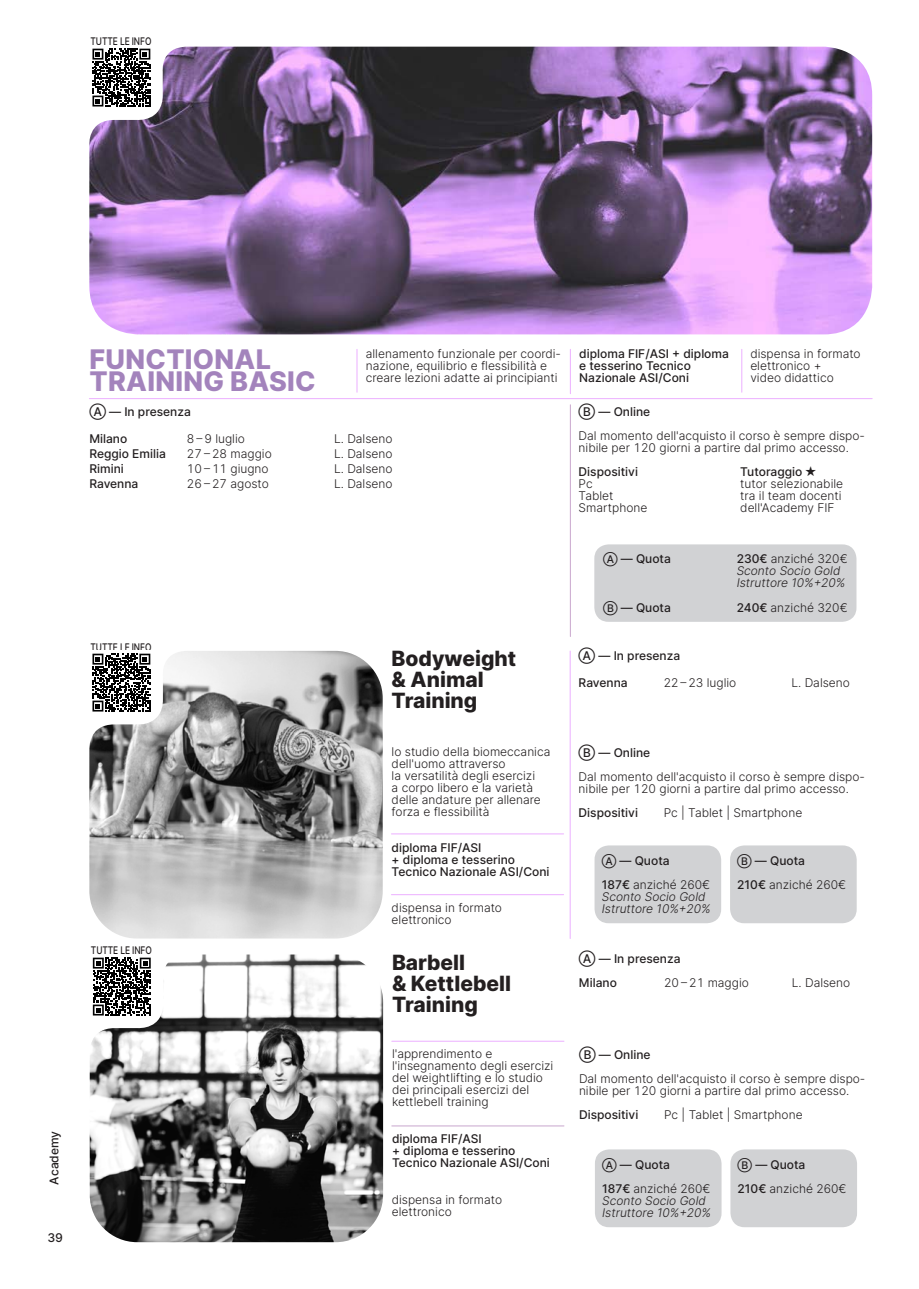
<style>
.page{position:relative;width:919px;height:1289px;background:#fff}
.page>*{position:absolute;margin:0;border:0;box-sizing:border-box;transform-origin:0 0}
.t1{font:800 27px/22.5px "Inter";letter-spacing:.01em;color:#a383bc}
.t2{font:800 21px/21px "Inter";color:#231f20}
.t3{font:300 12px/12px "Inter";color:#231f20}
.t4{font:500 12px/12px "Inter";color:#231f20}
.t5{font:italic 300 12px/12px "Inter";color:#231f20}
.t6{font:500 10.5px "Inter";letter-spacing:-.01em;color:#231f20;scale:.8 1}
.s1{font-size:10.5px}
.s2{font-weight:500;font-style:normal}
.s3{font-style:normal}
.s4{font-weight:500}
.s5{font-weight:500;font-size:10.5px}
</style>
<div class="page">
<div style="left:594px;top:845px;width:127px;height:78px;background:#d1d2d4;border-radius:14px"></div>
<div style="left:730px;top:845px;width:126px;height:78px;background:#d1d2d4;border-radius:14px"></div>
<div style="left:595px;top:1149px;width:126px;height:78px;background:#d1d2d4;border-radius:14px"></div>
<div style="left:730px;top:1149px;width:127px;height:78px;background:#d1d2d4;border-radius:14px"></div>
<hr style="left:391px;top:833px;width:172px;height:1px;background:#ecafff">
<hr style="left:391px;top:894px;width:172px;height:1px;background:#ecafff">
<hr style="left:569px;top:651px;width:1px;height:287px;background:#ecafff">
<hr style="left:392px;top:1040px;width:172px;height:1px;background:#ecafff">
<hr style="left:392px;top:1125px;width:172px;height:1px;background:#c9a6cd">
<div style="left:594px;top:544px;width:262px;height:78px;background:#d1d2d4;border-radius:14px"></div>
<hr style="left:570px;top:405px;width:1px;height:231px;background:#c9a6cd">
<hr style="left:89px;top:398px;width:783px;height:1px;background:#ecafff">
<hr style="left:356px;top:349px;width:1px;height:43px;background:#ecafff">
<hr style="left:570px;top:349px;width:1px;height:45px;background:#ecafff">
<hr style="left:741px;top:349px;width:1px;height:43px;background:#ecafff">
<img style="left:89px;top:47px;width:783px;height:288px">
<img style="left:89px;top:651px;width:293px;height:287px">
<img style="left:89px;top:954px;width:294px;height:288px">
<p class="t6" style="left:91px;top:34px;width:78px">TUTTE LE INFO</p>
<p class="t4" style="left:48px;top:1184px;width:55px;rotate:-90deg">Academy</p>
<p class="t4" style="left:47px;top:1231px;width:17px">39</p>
<h1 class="t1" style="left:89px;top:347px;width:228px">FUNCTIONAL<br>TRAINING BASIC</h1>
<p class="t3" style="left:366px;top:347px;width:197px">allenamento funzionale per coordi&shy;nazione, equilibrio e flessibilità e creare lezioni adatte ai principianti</p>
<p class="t4" style="left:89px;top:405px;width:103px">Ⓐ — In presenza</p>
<p class="t4" style="left:89px;top:432px;width:39px">Milano</p>
<p class="t3" style="left:187px;top:432px;width:59px">8 – 9 luglio</p>
<p class="t3" style="left:334px;top:432px;width:60px">L. Dalseno</p>
<p class="t4" style="left:89px;top:447px;width:78px">Reggio Emilia</p>
<p class="t3" style="left:187px;top:447px;width:86px">27 – 28 maggio</p>
<p class="t3" style="left:334px;top:447px;width:60px">L. Dalseno</p>
<p class="t4" style="left:89px;top:462px;width:36px">Rimini</p>
<p class="t3" style="left:187px;top:462px;width:83px">10 – 11 giugno</p>
<p class="t3" style="left:334px;top:462px;width:60px">L. Dalseno</p>
<p class="t4" style="left:89px;top:477px;width:51px">Ravenna</p>
<p class="t3" style="left:187px;top:477px;width:84px">26 – 27 agosto</p>
<p class="t3" style="left:334px;top:477px;width:60px">L. Dalseno</p>
<p class="t6" style="left:91px;top:639px;width:78px">TUTTE LE INFO</p>
<p class="t6" style="left:91px;top:942px;width:78px">TUTTE LE INFO</p>
<h2 class="t2" style="left:391px;top:647px;width:126px">Bodyweight &amp; Animal<br>Training</h2>
<p class="t3" style="left:391px;top:745px;width:160px">lo studio della biomeccanica dell'uomo attraverso<br>la versatilità degli esercizi<br>a corpo libero e la varietà delle andature per allenare forza e flessibilità</p>
<p class="t4" style="left:391px;top:841px;width:159px">diploma FIF/ASI<br>+ diploma e tesserino<br>Tecnico Nazionale ASI/Coni</p>
<p class="t3" style="left:391px;top:901px;width:112px">dispensa in formato elettronico</p>
<h2 class="t2" style="left:392px;top:951px;width:121px">Barbell<br>&amp; Kettlebell<br>Training</h2>
<p class="t3" style="left:392px;top:1047px;width:163px">l'apprendimento e l'insegnamento degli esercizi del weightlifting e lo studio dei principali esercizi del kettlebell training</p>
<p class="t4" style="left:392px;top:1132px;width:159px">diploma FIF/ASI<br>+ diploma e tesserino<br>Tecnico Nazionale ASI/Coni</p>
<p class="t3" style="left:392px;top:1193px;width:112px">dispensa in formato elettronico</p>
<p class="t4" style="left:579px;top:347px;width:151px">diploma FIF/ASI + diploma e tesserino Tecnico<br>Nazionale ASI/Coni</p>
<p class="t3" style="left:750px;top:347px;width:112px">dispensa in formato elettronico +<br>video didattico</p>
<p class="t4" style="left:578px;top:405px;width:73px">Ⓑ — Online</p>
<p class="t3" style="left:578px;top:429px;width:288px">Dal momento dell'acquisto il corso è sempre dispo&shy;nibile per 120 giorni a partire dal primo accesso.</p>
<p class="t4" style="left:578px;top:465px;width:61px">Dispositivi</p>
<p class="t4" style="left:740px;top:465px;width:78px">Tutoraggio ★</p>
<p class="t3" style="left:578px;top:477px;width:16px">Pc</p>
<p class="t3" style="left:740px;top:477px;width:104px">tutor selezionabile</p>
<p class="t3" style="left:578px;top:489px;width:36px">Tablet</p>
<p class="t3" style="left:740px;top:489px;width:103px">tra il team docenti</p>
<p class="t3" style="left:578px;top:501px;width:70px">Smartphone</p>
<p class="t3" style="left:740px;top:501px;width:96px">dell'Academy FIF</p>
<p class="t4" style="left:603px;top:553px;width:69px"><span class="s1">Ⓐ</span> — Quota</p>
<p class="t5" style="left:736px;top:553px;width:112px"><span class="s2">230€</span> <span class="s3">anziché 320€<br></span>Sconto Socio Gold<br>Istruttore 10%+20%</p>
<p class="t4" style="left:603px;top:601px;width:69px"><span class="s1">Ⓑ</span> — Quota</p>
<p class="t3" style="left:736px;top:601px;width:112px"><span class="s4">240€</span> anziché 320€</p>
<p class="t4" style="left:578px;top:649px;width:103px">Ⓐ — In presenza</p>
<p class="t4" style="left:578px;top:676px;width:51px">Ravenna</p>
<p class="t3" style="left:663px;top:676px;width:74px">22 – 23 luglio</p>
<p class="t3" style="left:791px;top:676px;width:60px">L. Dalseno</p>
<p class="t4" style="left:578px;top:746px;width:73px">Ⓑ — Online</p>
<p class="t3" style="left:578px;top:770px;width:288px">Dal momento dell'acquisto il corso è sempre dispo&shy;nibile per 120 giorni a partire dal primo accesso.</p>
<p class="t4" style="left:578px;top:806px;width:61px">Dispositivi</p>
<p class="t3" style="left:663px;top:806px;width:140px">Pc | Tablet | Smartphone</p>
<p class="t3" style="left:601px;top:848px;width:110px;line-height:24px"><span class="s5">Ⓐ</span> <span class="s4">— Quota<br>187€</span> anziché 260€</p>
<p class="t5" style="left:601px;top:890px;width:110px">Sconto Socio Gold<br>Istruttore 10%+20%</p>
<p class="t3" style="left:737px;top:848px;width:110px;line-height:24px"><span class="s5">Ⓑ</span> <span class="s4">— Quota<br>210€</span> anziché 260€</p>
<p class="t4" style="left:579px;top:946px;width:103px;line-height:24px">Ⓐ — In presenza<br>Milano</p>
<p class="t3" style="left:664px;top:976px;width:86px">20 – 21 maggio</p>
<p class="t3" style="left:791px;top:976px;width:60px">L. Dalseno</p>
<p class="t4" style="left:579px;top:1048px;width:73px">Ⓑ — Online</p>
<p class="t3" style="left:579px;top:1072px;width:288px">Dal momento dell'acquisto il corso è sempre dispo&shy;nibile per 120 giorni a partire dal primo accesso.</p>
<p class="t4" style="left:579px;top:1108px;width:61px">Dispositivi</p>
<p class="t3" style="left:664px;top:1108px;width:140px">Pc | Tablet | Smartphone</p>
<p class="t3" style="left:602px;top:1152px;width:110px;line-height:24px"><span class="s5">Ⓐ</span> <span class="s4">— Quota<br>187€</span> anziché 260€</p>
<p class="t5" style="left:602px;top:1194px;width:110px">Sconto Socio Gold<br>Istruttore 10%+20%</p>
<p class="t3" style="left:737px;top:1152px;width:110px;line-height:24px"><span class="s5">Ⓑ</span> <span class="s4">— Quota<br>210€</span> anziché 260€</p>
</div>
